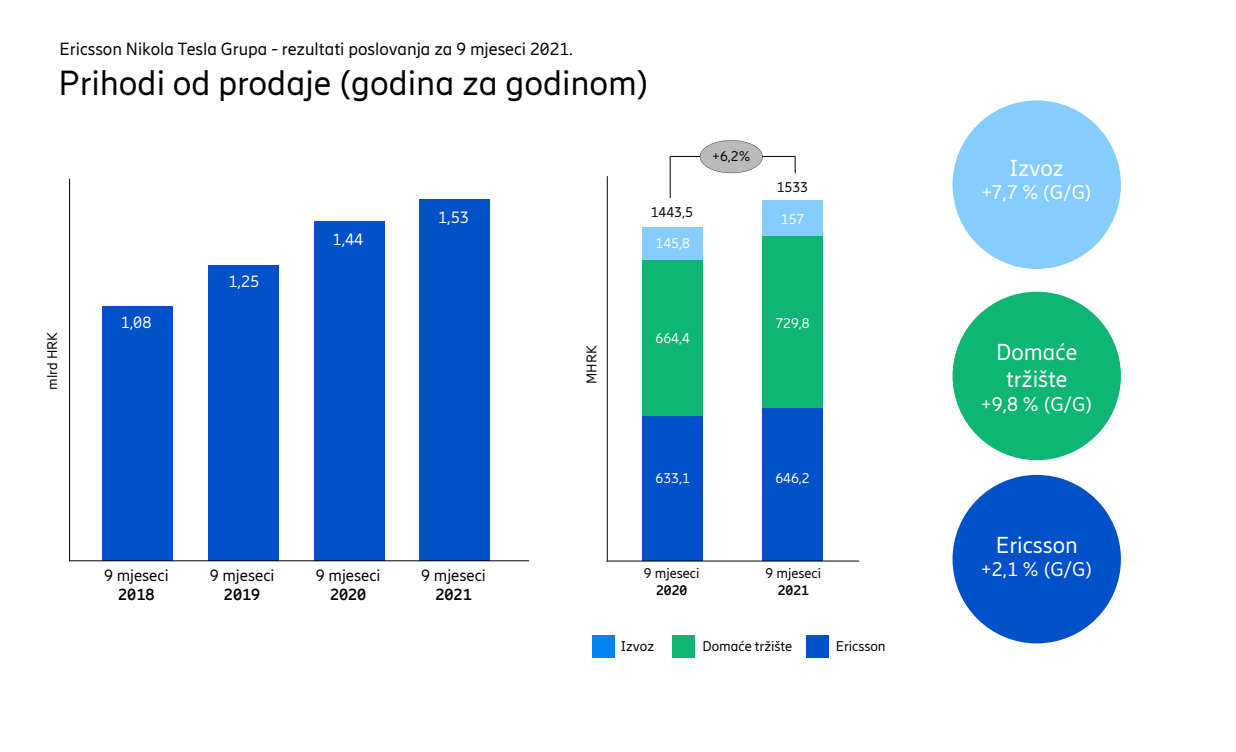
<style>
.page{position:relative;width:1236px;height:752px;background:#fff}
.page>*{position:absolute;margin:0;border:0;box-sizing:border-box;transform-origin:0 0}
.t1{font:34.58px "Ericsson Hilda";color:#000}
.t2{font:22.92px/27.5px "Ericsson Hilda";color:#fff;text-align:center}
.t3{font:19.67px "Ericsson Hilda";color:#fff}
.t4{font:17.5px "Ericsson Hilda";color:#000}
.t5{font:16.24px "Ericsson Hilda";color:#000}
.t6{font:700 16.24px "Ericsson Hilda";color:#000}
.t7{font:16.24px "Ericsson Hilda";color:#fff}
.t8{font:13.96px "Ericsson Hilda";color:#000}
.t9{font:13.96px "Ericsson Hilda";color:#fff}
.t10{font:700 13.96px "Ericsson Hilda";color:#000}
</style>
<div class="page">
<div style="left:103px;top:305px;width:70px;height:255px;background:#0050ca"></div>
<div style="left:208px;top:265px;width:71px;height:295px;background:#0050ca"></div>
<div style="left:314px;top:220px;width:70px;height:340px;background:#0050ca"></div>
<div style="left:420px;top:199px;width:70px;height:361px;background:#0050ca"></div>
<hr style="left:69px;top:560px;width:460px;height:1px;background:#000">
<hr style="left:69px;top:178px;width:1px;height:383px;background:#000">
<div style="left:762px;top:407px;width:61px;height:153px;background:#0050ca"></div>
<div style="left:762px;top:236px;width:61px;height:171px;background:#0fb573"></div>
<div style="left:762px;top:200px;width:61px;height:35px;background:#85ccff"></div>
<div style="left:642px;top:415px;width:61px;height:145px;background:#0050ca"></div>
<div style="left:642px;top:260px;width:61px;height:155px;background:#0fb573"></div>
<div style="left:642px;top:227px;width:61px;height:33px;background:#85ccff"></div>
<hr style="left:606px;top:560px;width:253px;height:1px;background:#000">
<hr style="left:607px;top:176px;width:1px;height:385px;background:#000">
<hr style="left:670px;top:156px;width:1px;height:42px;background:#000">
<hr style="left:670px;top:156px;width:125px;height:1px;background:#000">
<svg style="left:794px;top:156px;width:2px;height:18px"></svg>
<svg style="left:700px;top:140px;width:63px;height:33px"></svg>
<div style="left:592px;top:635px;width:22px;height:22px;background:#0082f0"></div>
<div style="left:673px;top:635px;width:22px;height:22px;background:#0fb573"></div>
<div style="left:806px;top:635px;width:22px;height:22px;background:#0050ca"></div>
<div style="left:952px;top:100px;width:169px;height:169px;background:#85ccff;border-radius:50%"></div>
<div style="left:952px;top:291px;width:169px;height:169px;background:#0fb573;border-radius:50%"></div>
<div style="left:952px;top:474px;width:169px;height:169px;background:#0050ca;border-radius:50%"></div>
<p class="t4" style="left:59px;top:39px;width:515px">Ericsson Nikola Tesla Grupa - rezultati poslovanja za 9 mjeseci 2021.</p>
<h1 class="t1" style="left:59px;top:63px;width:592px">Prihodi od prodaje (godina za godinom)</h1>
<p class="t8" style="left:44px;top:389px;width:59px;rotate:-90deg">mlrd HRK</p>
<p class="t7" style="left:121px;top:313px;width:32px">1,08</p>
<p class="t7" style="left:228px;top:272px;width:32px">1,25</p>
<p class="t7" style="left:332px;top:229px;width:32px">1,44</p>
<p class="t7" style="left:438px;top:208px;width:32px">1,53</p>
<p class="t8" style="left:583px;top:384px;width:40px;rotate:-90deg">MHRK</p>
<p class="t8" style="left:651px;top:204px;width:44px">1443,5</p>
<p class="t9" style="left:655px;top:235px;width:36px">145,8</p>
<p class="t9" style="left:655px;top:330px;width:36px">664,4</p>
<p class="t8" style="left:712px;top:148px;width:40px">+6,2%</p>
<p class="t8" style="left:776px;top:179px;width:33px">1533</p>
<p class="t9" style="left:781px;top:211px;width:25px">157</p>
<p class="t9" style="left:775px;top:315px;width:36px">729,8</p>
<p class="t5" style="left:104px;top:565px;width:66px">9 mjeseci</p>
<p class="t6" style="left:118px;top:584px;width:38px">2018</p>
<p class="t5" style="left:210px;top:565px;width:66px">9 mjeseci</p>
<p class="t6" style="left:224px;top:584px;width:38px">2019</p>
<p class="t5" style="left:316px;top:565px;width:66px">9 mjeseci</p>
<p class="t6" style="left:330px;top:584px;width:38px">2020</p>
<p class="t5" style="left:421px;top:565px;width:66px">9 mjeseci</p>
<p class="t6" style="left:435px;top:584px;width:38px">2021</p>
<p class="t9" style="left:655px;top:470px;width:36px">633,1</p>
<p class="t8" style="left:644px;top:565px;width:57px">9 mjeseci</p>
<p class="t10" style="left:656px;top:581px;width:33px">2020</p>
<p class="t9" style="left:775px;top:470px;width:36px">646,2</p>
<p class="t8" style="left:765px;top:565px;width:57px">9 mjeseci</p>
<p class="t10" style="left:778px;top:581px;width:33px">2021</p>
<p class="t8" style="left:621px;top:637px;width:35px">Izvoz</p>
<p class="t8" style="left:702px;top:637px;width:91px">Domaće tržište</p>
<p class="t8" style="left:836px;top:637px;width:51px">Ericsson</p>
<h2 class="t2" style="left:1009px;top:154px;width:56px">Izvoz</h2>
<h3 class="t3" style="left:981px;top:181px;width:112px">+7,7 % (G/G)</h3>
<h2 class="t2" style="left:996px;top:338px;width:83px">Domaće tržište</h2>
<h3 class="t3" style="left:981px;top:392px;width:113px">+9,8 % (G/G)</h3>
<h2 class="t2" style="left:995px;top:530px;width:83px">Ericsson</h2>
<h3 class="t3" style="left:981px;top:557px;width:113px">+2,1 % (G/G)</h3>
</div>
